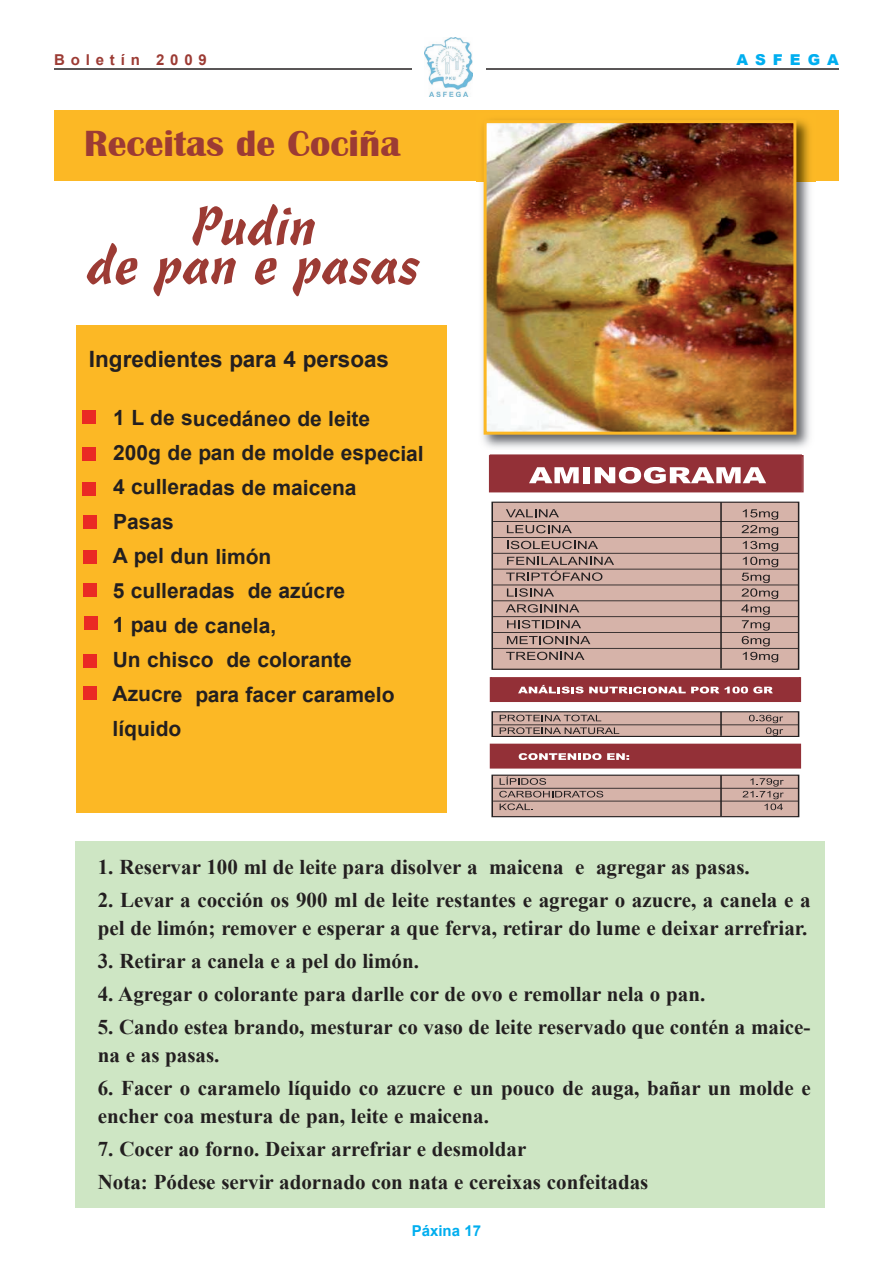
<style>
.page{position:relative;width:893px;height:1263px;background:#fff}
.page>*{position:absolute;margin:0;border:0;box-sizing:border-box;transform-origin:0 0}
.t1{font:54px/39px "Freehand 471 BT";color:#9c3b34;text-align:center}
.t2{font:700 37.5px "Britannic";color:#9c3b34}
.t3{font:700 22.5px "Arial";color:#231f20}
.t4{font:700 21px/28.5px "Times New Roman";color:#231f20}
.t5{font:700 21px/34.5px "Arial";color:#231f20}
.t6{font:700 15px "Arial";letter-spacing:.39em;color:#9c3b34}
.t7{font:700 15px "Arial";color:#00aeef}
.t8{font:900 15px "Arial";letter-spacing:.465em;color:#00aeef}
</style>
<div class="page">
<div style="left:76px;top:325px;width:371px;height:487px;background:#fcb825"></div>
<hr style="left:54px;top:68px;width:785px;height:2px;background:#231f20">
<div style="left:412px;top:36px;width:74px;height:67px;background:#fff"></div>
<img style="left:424px;top:38px;width:48px;height:59px">
<div style="left:54px;top:111px;width:785px;height:70px;background:#fcb825"></div>
<img style="left:477px;top:119px;width:339px;height:329px">
<img style="left:488px;top:124px;width:304px;height:307px">
<div style="left:484px;top:120px;width:312px;height:315px;border:3px solid #fcb825"></div>
<div style="left:83px;top:482px;width:13px;height:13px;background:#ea2924"></div>
<div style="left:82px;top:448px;width:14px;height:13px;background:#ea2924"></div>
<div style="left:83px;top:411px;width:13px;height:13px;background:#ea2924"></div>
<div style="left:84px;top:516px;width:13px;height:13px;background:#ea2924"></div>
<div style="left:84px;top:550px;width:13px;height:13px;background:#ea2924"></div>
<div style="left:84px;top:584px;width:13px;height:13px;background:#ea2924"></div>
<div style="left:85px;top:617px;width:13px;height:13px;background:#ea2924"></div>
<div style="left:84px;top:654px;width:13px;height:14px;background:#ea2924"></div>
<div style="left:84px;top:686px;width:13px;height:14px;background:#ea2924"></div>
<div style="left:76px;top:841px;width:749px;height:366px;background:#cee6c4"></div>
<div style="left:490px;top:455px;width:311px;height:36px;background:#933037"></div>
<div style="left:490px;top:454px;width:312px;height:38px;border:1px solid #933037"></div>
<svg style="left:529px;top:467px;width:50px;height:16px"></svg>
<div style="left:583px;top:467px;width:7px;height:16px;background:#fff"></div>
<svg style="left:595px;top:467px;width:171px;height:16px"></svg>
<div style="left:492px;top:502px;width:307px;height:167px;background:#d6b3a9"></div>
<div style="left:492px;top:501px;width:307px;height:169px;border:1px solid #231f20"></div>
<svg style="left:506px;top:652px;width:78px;height:8px"></svg>
<svg style="left:507px;top:636px;width:83px;height:8px"></svg>
<svg style="left:507px;top:620px;width:74px;height:8px"></svg>
<svg style="left:506px;top:604px;width:73px;height:8px"></svg>
<svg style="left:507px;top:588px;width:47px;height:9px"></svg>
<svg style="left:506px;top:557px;width:108px;height:24px"></svg>
<svg style="left:507px;top:541px;width:91px;height:8px"></svg>
<svg style="left:507px;top:525px;width:65px;height:8px"></svg>
<svg style="left:506px;top:509px;width:53px;height:8px"></svg>
<svg style="left:743px;top:652px;width:35px;height:10px"></svg>
<svg style="left:741px;top:573px;width:37px;height:73px"></svg>
<svg style="left:743px;top:557px;width:35px;height:10px"></svg>
<svg style="left:743px;top:541px;width:35px;height:10px"></svg>
<svg style="left:742px;top:509px;width:36px;height:26px"></svg>
<hr style="left:720px;top:502px;width:2px;height:167px;background:#231f20">
<div style="left:490px;top:678px;width:310px;height:23px;background:#933037"></div>
<div style="left:490px;top:677px;width:311px;height:25px;border:1px solid #933037"></div>
<svg style="left:518px;top:685px;width:201px;height:8px"></svg>
<svg style="left:725px;top:686px;width:48px;height:7px"></svg>
<div style="left:492px;top:712px;width:307px;height:24px;background:#d6b3a9"></div>
<div style="left:492px;top:711px;width:307px;height:26px;border:1px solid #231f20"></div>
<svg style="left:500px;top:727px;width:119px;height:7px"></svg>
<svg style="left:500px;top:715px;width:101px;height:6px"></svg>
<svg style="left:749px;top:715px;width:34px;height:21px"></svg>
<hr style="left:720px;top:712px;width:2px;height:24px;background:#231f20">
<div style="left:490px;top:744px;width:310px;height:24px;background:#933037"></div>
<div style="left:490px;top:743px;width:311px;height:26px;border:1px solid #933037"></div>
<svg style="left:519px;top:753px;width:82px;height:7px"></svg>
<svg style="left:607px;top:753px;width:22px;height:7px"></svg>
<div style="left:492px;top:775px;width:307px;height:42px;background:#d6b3a9"></div>
<div style="left:492px;top:774px;width:307px;height:43px;border:1px solid #231f20"></div>
<svg style="left:500px;top:803px;width:33px;height:7px"></svg>
<svg style="left:499px;top:791px;width:104px;height:6px"></svg>
<svg style="left:500px;top:776px;width:46px;height:9px"></svg>
<svg style="left:742px;top:778px;width:42px;height:32px"></svg>
<hr style="left:720px;top:775px;width:2px;height:41px;background:#231f20">
<hr style="left:493px;top:521px;width:305px;height:1px;background:#231f20">
<hr style="left:493px;top:537px;width:305px;height:1px;background:#231f20">
<hr style="left:493px;top:553px;width:305px;height:1px;background:#231f20">
<hr style="left:493px;top:569px;width:305px;height:1px;background:#231f20">
<hr style="left:493px;top:585px;width:305px;height:1px;background:#231f20">
<hr style="left:493px;top:600px;width:305px;height:1px;background:#231f20">
<hr style="left:493px;top:616px;width:305px;height:1px;background:#231f20">
<hr style="left:493px;top:632px;width:305px;height:1px;background:#231f20">
<hr style="left:493px;top:648px;width:305px;height:1px;background:#231f20">
<hr style="left:493px;top:724px;width:305px;height:1px;background:#231f20">
<hr style="left:493px;top:788px;width:305px;height:1px;background:#231f20">
<hr style="left:493px;top:801px;width:305px;height:1px;background:#231f20">
<p class="t6" style="left:54px;top:51px;width:154px">Boletín 2009</p>
<p class="t8" style="left:736px;top:48px;width:104px">ASFEGA</p>
<h2 class="t2" style="left:84px;top:124px;width:318px">Receitas de Cociña</h2>
<h1 class="t1" style="left:88px;top:206px;width:335px">Pudin<br>de pan e pasas</h1>
<p class="t3" style="left:89px;top:347px;width:302px">Ingredientes para 4 persoas</p>
<p class="t5" style="left:112px;top:401px;width:313px">1 L de sucedáneo de leite<br>200g de pan de molde especial<br>4 culleradas de maicena<br>Pasas<br>A pel dun limón<br>5 culleradas de azúcre<br>1 pau de canela,<br>Un chisco de colorante<br>Azucre para facer caramelo líquido</p>
<p class="t4" style="left:98px;top:853px;width:653px">1. Reservar 100 ml de leite para disolver a maicena e agregar as pasas.</p>
<p class="t4" style="left:98px;top:885px;width:714px">2. Levar a cocción os 900 ml de leite restantes e agregar o azucre, a canela e a pel de limón; remover e esperar a que ferva, retirar do lume e deixar arrefriar.</p>
<p class="t4" style="left:98px;top:947px;width:323px">3. Retirar a canela e a pel do limón.</p>
<p class="t4" style="left:98px;top:979px;width:609px">4. Agregar o colorante para darlle cor de ovo e remollar nela o pan.</p>
<p class="t4" style="left:98px;top:1012px;width:714px">5. Cando estea brando, mesturar co vaso de leite reservado que contén a maice&shy;na e as pasas.</p>
<p class="t4" style="left:98px;top:1073px;width:714px">6. Facer o caramelo líquido co azucre e un pouco de auga, bañar un molde e encher coa mestura de pan, leite e maicena.</p>
<p class="t4" style="left:98px;top:1133px;width:552px;line-height:32.7px">7. Cocer ao forno. Deixar arrefriar e desmoldar<br>Nota: Pódese servir adornado con nata e cereixas confeitadas</p>
<p class="t7" style="left:412px;top:1223px;width:71px">Páxina 17</p>
</div>
